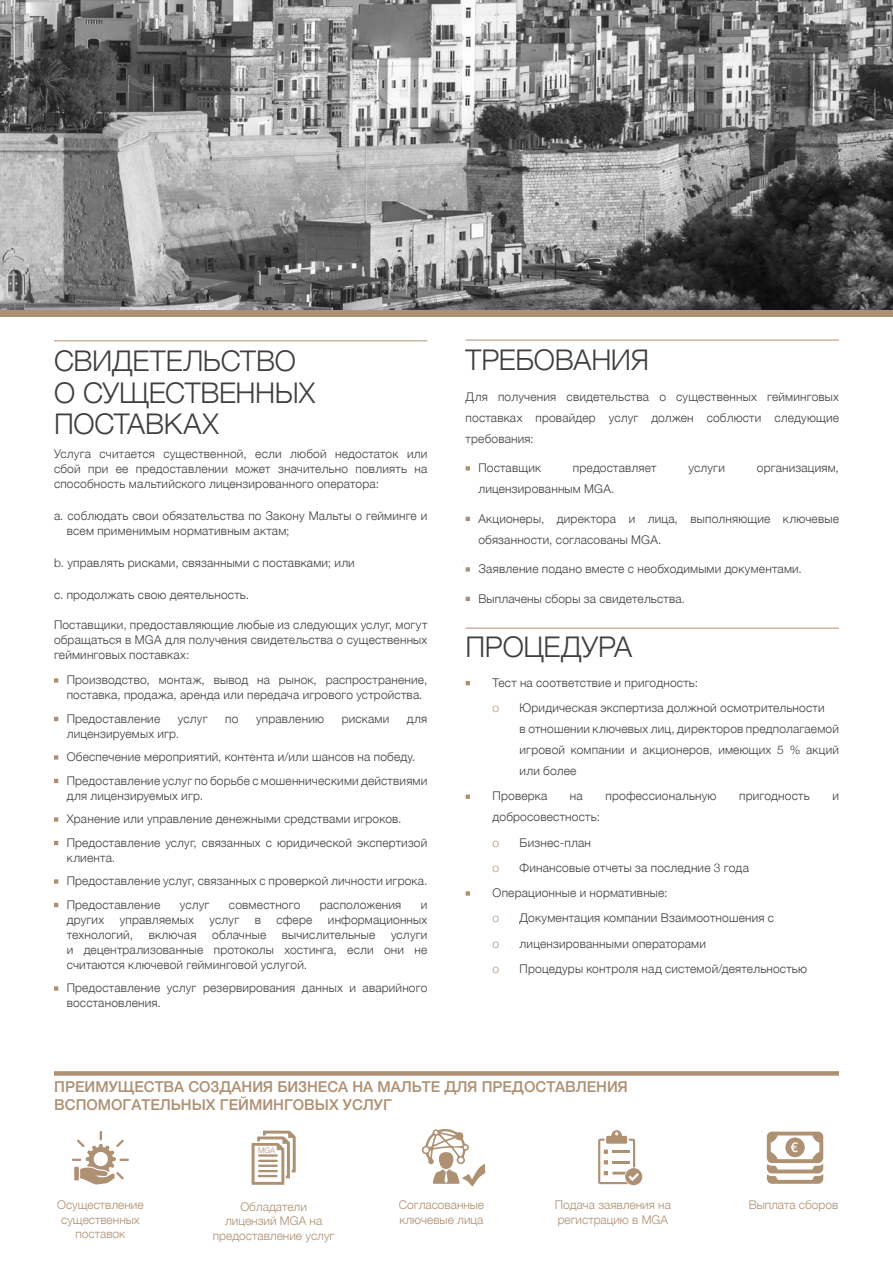
<style>
.page{position:relative;width:893px;height:1263px;background:#fff}
.page>*{position:absolute;margin:0;border:0;box-sizing:border-box;transform-origin:0 0}
.t1{font:300 28.5px/31.5px "Helvetica Neue";letter-spacing:-.01em;color:#3f3f3f}
.t2{font:500 15px/18px "Helvetica Neue";color:#ae9073}
.t3{font:500 13.5px "Helvetica Neue";color:#fff}
.t4{font:300 12px/15px "Helvetica Neue";letter-spacing:.015em;color:#3f3f3f}
.t5{font:300 12px/14.4px "Helvetica Neue";color:#ae9073;text-align:center}
.t6{font:300 7.8px "Helvetica Neue";color:#ae9073}
</style>
<div class="page">
<svg style="left:54px;top:678px;width:5px;height:5px"></svg>
<svg style="left:54px;top:716px;width:5px;height:6px"></svg>
<svg style="left:54px;top:755px;width:5px;height:5px"></svg>
<svg style="left:54px;top:778px;width:5px;height:6px"></svg>
<svg style="left:54px;top:817px;width:5px;height:5px"></svg>
<svg style="left:54px;top:840px;width:5px;height:6px"></svg>
<svg style="left:54px;top:879px;width:5px;height:5px"></svg>
<svg style="left:54px;top:902px;width:5px;height:6px"></svg>
<svg style="left:54px;top:986px;width:5px;height:5px"></svg>
<svg style="left:465px;top:466px;width:5px;height:5px"></svg>
<svg style="left:465px;top:516px;width:5px;height:5px"></svg>
<svg style="left:465px;top:596px;width:5px;height:6px"></svg>
<svg style="left:465px;top:681px;width:5px;height:5px"></svg>
<svg style="left:465px;top:794px;width:5px;height:5px"></svg>
<svg style="left:465px;top:891px;width:5px;height:5px"></svg>
<div style="left:0;top:303px;width:893px;height:14px;background:#ae9073"></div>
<hr style="left:54px;top:340px;width:373px;height:1px;background:#ae9073">
<hr style="left:466px;top:628px;width:373px;height:1px;background:#ae9073">
<svg style="left:463px;top:561px;width:7px;height:11px"></svg>
<hr style="left:466px;top:340px;width:373px;height:1px;background:#ae9073">
<img style="left:0;top:0;width:893px;height:310px">
<div style="left:54px;top:1071px;width:785px;height:5px;background:#ae9073"></div>
<svg style="left:767px;top:1131px;width:56px;height:53px"></svg>
<div style="left:785px;top:1137px;width:20px;height:20px;background:#ae9073;border-radius:50%"></div>
<svg style="left:422px;top:1129px;width:64px;height:57px"></svg>
<div style="left:439px;top:1152px;width:14px;height:17px;background:#ae9073;border-radius:7px"></div>
<svg style="left:72px;top:1131px;width:57px;height:53px"></svg>
<svg style="left:598px;top:1130px;width:44px;height:55px"></svg>
<svg style="left:252px;top:1130px;width:44px;height:55px"></svg>
<p class="t1" style="left:54px;top:343px;width:263px">СВИДЕТЕЛЬСТВО<br>О СУЩЕСТВЕННЫХ<br>ПОСТАВКАХ</p>
<p class="t4" style="left:54px;top:445px;width:375px;text-align:justify">Услуга считается существенной, если любой недостаток или сбой при ее предоставлении может значительно повлиять на способность мальтийского лицензированного оператора:</p>
<p class="t4" style="left:67px;top:507px;width:362px;text-indent:-13px">а. соблюдать свои обязательства по Закону Мальты о гейминге и всем применимым нормативным актам;</p>
<p class="t4" style="left:54px;top:554px;width:302px">b. управлять рисками, связанными с поставками; или</p>
<p class="t4" style="left:54px;top:586px;width:197px">с. продолжать свою деятельность.</p>
<p class="t4" style="left:54px;top:616px;width:375px;text-align:justify">Поставщики, предоставляющие любые из следующих услуг, могут обращаться в MGA для получения свидетельства о существенных гейминговых поставках:</p>
<p class="t4" style="left:67px;top:671px;width:362px">Производство, монтаж, вывод на рынок, распространение, поставка, продажа, аренда или передача игрового устройства.</p>
<p class="t4" style="left:67px;top:710px;width:95px">Предоставление</p>
<p class="t4" style="left:178px;top:710px;width:31px">услуг</p>
<p class="t4" style="left:225px;top:710px;width:15px">по</p>
<p class="t4" style="left:256px;top:710px;width:70px">управлению</p>
<p class="t4" style="left:342px;top:710px;width:49px">рисками</p>
<p class="t4" style="left:407px;top:710px;width:22px">для</p>
<p class="t4" style="left:67px;top:725px;width:114px">лицензируемых игр.</p>
<p class="t4" style="left:67px;top:748px;width:350px">Обеспечение мероприятий, контента и/или шансов на победу.</p>
<p class="t4" style="left:67px;top:772px;width:362px">Предоставление услуг по борьбе с мошенническими действиями для лицензируемых игр.</p>
<p class="t4" style="left:67px;top:810px;width:336px">Хранение или управление денежными средствами игроков.</p>
<p class="t4" style="left:67px;top:834px;width:362px">Предоставление услуг, связанных с юридической экспертизой клиента.</p>
<p class="t4" style="left:67px;top:872px;width:362px">Предоставление услуг, связанных с проверкой личности игрока.</p>
<p class="t4" style="left:67px;top:896px;width:95px">Предоставление</p>
<p class="t4" style="left:180px;top:896px;width:31px">услуг</p>
<p class="t4" style="left:229px;top:896px;width:73px">совместного</p>
<p class="t4" style="left:320px;top:896px;width:83px">расположения</p>
<p class="t4" style="left:421px;top:896px;width:8px">и</p>
<p class="t4" style="left:67px;top:911px;width:39px">других</p>
<p class="t4" style="left:120px;top:911px;width:76px">управляемых</p>
<p class="t4" style="left:210px;top:911px;width:31px">услуг</p>
<p class="t4" style="left:255px;top:911px;width:8px">в</p>
<p class="t4" style="left:276px;top:911px;width:37px">сфере</p>
<p class="t4" style="left:328px;top:911px;width:101px">информационных</p>
<p class="t4" style="left:67px;top:926px;width:68px">технологий,</p>
<p class="t4" style="left:149px;top:926px;width:49px">включая</p>
<p class="t4" style="left:212px;top:926px;width:56px">облачные</p>
<p class="t4" style="left:282px;top:926px;width:95px">вычислительные</p>
<p class="t4" style="left:67px;top:926px;width:362px;text-align:justify;text-indent:324px">услуги и децентрализованные протоколы хостинга, если они не считаются ключевой гейминговой услугой.</p>
<p class="t4" style="left:67px;top:979px;width:362px">Предоставление услуг резервирования данных и аварийного восстановления.</p>
<p class="t1" style="left:466px;top:342px;width:185px">ТРЕБОВАНИЯ</p>
<p class="t4" style="left:466px;top:385px;width:375px;line-height:21px;text-align:justify">Для получения свидетельства о существенных гейминговых поставках провайдер услуг должен соблюсти следующие требования:</p>
<p class="t4" style="left:478px;top:459px;width:64px">Поставщик</p>
<p class="t4" style="left:573px;top:459px;width:85px">предоставляет</p>
<p class="t4" style="left:688px;top:459px;width:38px">услуги</p>
<p class="t4" style="left:757px;top:459px;width:84px">организациям,</p>
<p class="t4" style="left:478px;top:480px;width:138px">лицензированным MGA.</p>
<p class="t4" style="left:478px;top:507px;width:362px;line-height:21px">Акционеры, директора и лица, выполняющие ключевые обязанности, согласованы MGA.</p>
<p class="t4" style="left:478px;top:560px;width:325px">Заявление подано вместе с необходимыми документами.</p>
<p class="t4" style="left:478px;top:590px;width:208px">Выплачены сборы за свидетельства.</p>
<p class="t1" style="left:466px;top:629px;width:168px">ПРОЦЕДУРА</p>
<p class="t4" style="left:493px;top:674px;width:207px">Тест на соответствие и пригодность:</p>
<p class="t5" style="left:493px;top:700px;width:8px">o</p>
<p class="t4" style="left:520px;top:696px;width:321px;line-height:21px">Юридическая экспертиза должной осмотрительности<br>в отношении ключевых лиц, директоров предполагаемой игровой компании и акционеров, имеющих 5 % акций или более</p>
<p class="t4" style="left:493px;top:788px;width:56px">Проверка</p>
<p class="t4" style="left:570px;top:788px;width:14px">на</p>
<p class="t4" style="left:606px;top:788px;width:112px">профессиональную</p>
<p class="t4" style="left:739px;top:788px;width:72px">пригодность</p>
<p class="t4" style="left:832px;top:788px;width:8px">и</p>
<p class="t4" style="left:493px;top:809px;width:109px">добросовестность:</p>
<p class="t5" style="left:493px;top:834px;width:8px">o</p>
<p class="t4" style="left:520px;top:834px;width:73px">Бизнес-план</p>
<p class="t5" style="left:493px;top:859px;width:8px">o</p>
<p class="t4" style="left:520px;top:859px;width:231px">Финансовые отчеты за последние 3 года</p>
<p class="t4" style="left:493px;top:884px;width:176px">Операционные и нормативные:</p>
<p class="t5" style="left:493px;top:910px;width:8px">o</p>
<p class="t4" style="left:520px;top:910px;width:256px">Документация компании Взаимоотношения с</p>
<p class="t5" style="left:493px;top:935px;width:8px">o</p>
<p class="t4" style="left:520px;top:935px;width:188px">лицензированными операторами</p>
<p class="t5" style="left:493px;top:960px;width:8px">o</p>
<p class="t4" style="left:520px;top:960px;width:289px">Процедуры контроля над системой/деятельностью</p>
<p class="t2" style="left:54px;top:1076px;width:575px">ПРЕИМУЩЕСТВА СОЗДАНИЯ БИЗНЕСА НА МАЛЬТЕ ДЛЯ ПРЕДОСТАВЛЕНИЯ<br>ВСПОМОГАТЕЛЬНЫХ ГЕЙМИНГОВЫХ УСЛУГ</p>
<p class="t6" style="left:258px;top:1144px;width:19px">MGA</p>
<p class="t3" style="left:791px;top:1136px;width:9px">€</p>
<p class="t5" style="left:57px;top:1197px;width:88px">Осуществление существенных поставок</p>
<p class="t5" style="left:555px;top:1197px;width:117px;text-align:left">Подача заявления на регистрацию в MGA</p>
<p class="t5" style="left:399px;top:1197px;width:87px">Согласованные</p>
<p class="t5" style="left:749px;top:1197px;width:91px">Выплата сборов</p>
<p class="t5" style="left:400px;top:1211px;width:85px">ключевые лица</p>
<p class="t5" style="left:213px;top:1198px;width:123px">Обладатели<br>лицензий MGA на предоставление услуг</p>
</div>
